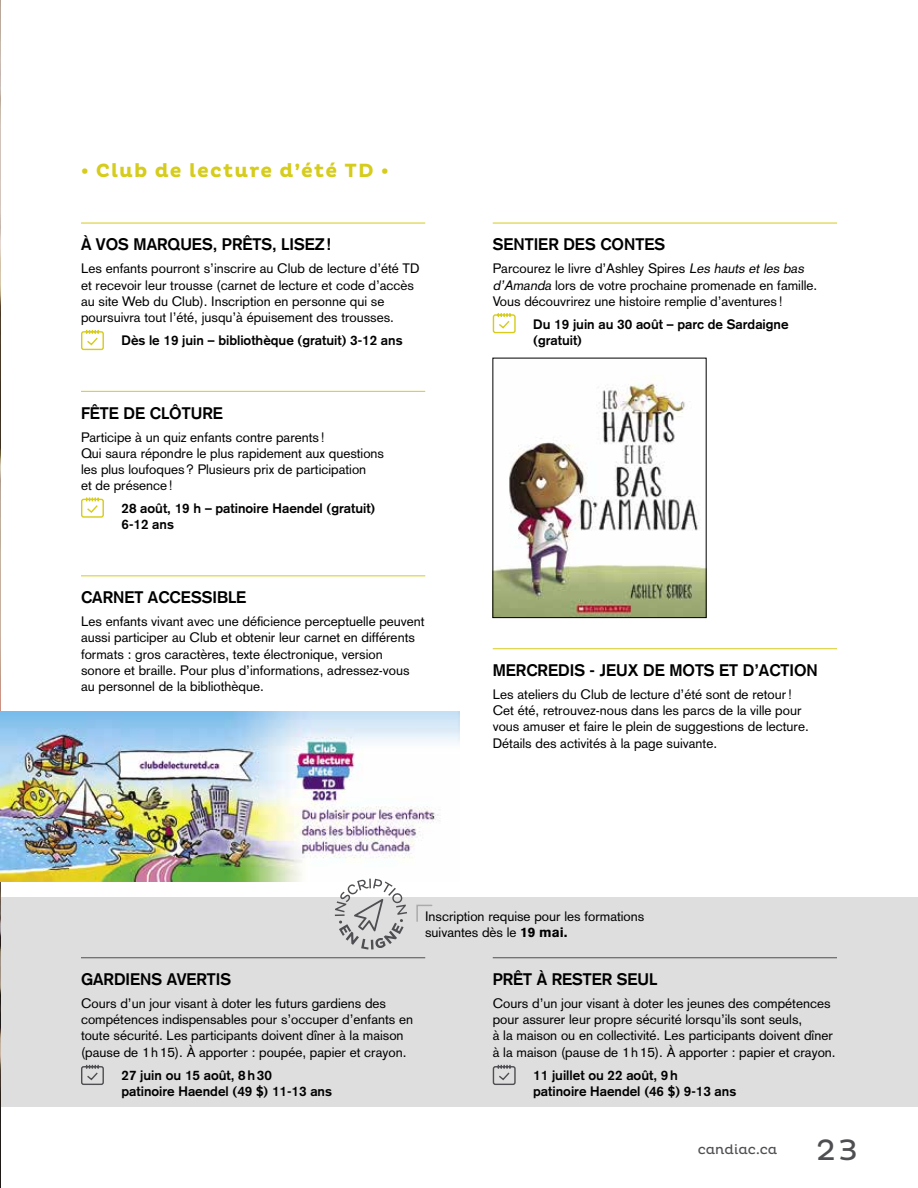
<style>
.page{position:relative;width:918px;height:1188px;background:#fff}
.page>*{position:absolute;margin:0;border:0;box-sizing:border-box;transform-origin:0 0}
.t1{font:30px "Pluto";color:#4f4e52}
.t2{font:700 19.5px "Pluto";letter-spacing:.06em;color:#d5cc1c}
.t3{font:700 16.5px "Akzidenz Grotesk";color:#000}
.t4{font:13.5px/16.2px "Akzidenz Grotesk";color:#000}
.t5{font:700 13.5px/16.2px "Akzidenz Grotesk";color:#000}
.t6{font:13.5px "Pluto";color:#4f4e52}
.s1{font-style:italic}
.s2{font-weight:900}
</style>
<div class="page">
<div style="left:0;top:897px;width:918px;height:210px;background:#dedede"></div>
<img style="left:0;top:0;width:1px;height:1188px">
<hr style="left:0;top:315px;width:1px;height:311px;background:#fff">
<hr style="left:81px;top:223px;width:344px;height:1px;background:#d5cc1c">
<hr style="left:81px;top:391px;width:344px;height:1px;background:#d5cc1c">
<hr style="left:81px;top:575px;width:344px;height:1px;background:#d5cc1c">
<hr style="left:493px;top:223px;width:344px;height:1px;background:#d5cc1c">
<hr style="left:493px;top:648px;width:344px;height:1px;background:#d5cc1c">
<img style="left:0;top:712px;width:460px;height:170px">
<svg style="left:81px;top:330px;width:23px;height:21px"></svg>
<svg style="left:81px;top:497px;width:23px;height:21px"></svg>
<svg style="left:492px;top:313px;width:24px;height:21px"></svg>
<svg style="left:492px;top:1064px;width:24px;height:21px"></svg>
<svg style="left:81px;top:1064px;width:23px;height:21px"></svg>
<img style="left:495px;top:376px;width:209px;height:240px">
<hr style="left:81px;top:957px;width:344px;height:1px;background:#4f4e52">
<hr style="left:493px;top:957px;width:344px;height:1px;background:#4f4e52">
<svg style="left:335px;top:879px;width:72px;height:71px"></svg>
<svg style="left:416px;top:904px;width:17px;height:18px"></svg>
<h2 class="t2" style="left:81px;top:159px;width:309px">• Club de lecture d’été TD •</h2>
<p class="t3" style="left:81px;top:235px;width:251px">À VOS MARQUES, PRÊTS, LISEZ!</p>
<p class="t4" style="left:81px;top:261px;width:340px">Les enfants pourront s’inscrire au Club de lecture d’été TD et recevoir leur trousse (carnet de lecture et code d’accès au site Web du Club). Inscription en personne qui se poursuivra tout l’été, jusqu’à épuisement des trousses.</p>
<p class="t5" style="left:122px;top:332px;width:282px">Dès le 19 juin – bibliothèque (gratuit) 3-12 ans</p>
<p class="t3" style="left:81px;top:403px;width:143px">FÊTE DE CLÔTURE</p>
<p class="t4" style="left:81px;top:429px;width:305px">Participe à un quiz enfants contre parents !<br>Qui saura répondre le plus rapidement aux questions les plus loufoques? Plusieurs prix de participation<br>et de présence!</p>
<p class="t5" style="left:122px;top:500px;width:255px">28 août, 19 h – patinoire Haendel (gratuit)<br>6-12 ans</p>
<p class="t3" style="left:81px;top:588px;width:167px">CARNET ACCESSIBLE</p>
<p class="t4" style="left:81px;top:613px;width:345px">Les enfants vivant avec une déficience perceptuelle peuvent aussi participer au Club et obtenir leur carnet en différents formats : gros caractères, texte électronique, version sonore et braille. Pour plus d’informations, adressez-vous au personnel de la bibliothèque.</p>
<p class="t3" style="left:493px;top:235px;width:174px">SENTIER DES CONTES</p>
<p class="t4" style="left:493px;top:261px;width:326px">Parcourez le livre d’Ashley Spires <span class="s1">Les hauts et les bas d’Amanda</span> lors de votre prochaine promenade en famille.<br>Vous découvrirez une histoire remplie d’aventures !</p>
<p class="t5" style="left:533px;top:316px;width:257px">Du 19 juin au 30 août – parc de Sardaigne (gratuit)</p>
<p class="t3" style="left:493px;top:661px;width:327px">MERCREDIS - JEUX DE MOTS ET D’ACTION</p>
<p class="t4" style="left:493px;top:686px;width:318px">Les ateliers du Club de lecture d’été sont de retour!<br>Cet été, retrouvez-nous dans les parcs de la ville pour vous amuser et faire le plein de suggestions de lecture.<br>Détails des activités à la page suivante.</p>
<p class="t3" style="left:81px;top:970px;width:152px">GARDIENS AVERTIS</p>
<p class="t4" style="left:81px;top:995px;width:334px">Cours d’un jour visant à doter les futurs gardiens des compétences indispensables pour s’occuper d’enfants en toute sécurité. Les participants doivent dîner à la maison (pause de 1h15). À apporter : poupée, papier et crayon.</p>
<p class="t5" style="left:122px;top:1067px;width:212px">27 juin ou 15 août, 8h30<br>patinoire Haendel (49 $) 11-13 ans</p>
<p class="t4" style="left:425px;top:908px;width:221px">Inscription requise pour les formations suivantes dès le <span class="s2">19 mai.</span></p>
<p class="t3" style="left:493px;top:970px;width:166px">PRÊT À RESTER SEUL</p>
<p class="t4" style="left:493px;top:995px;width:344px">Cours d’un jour visant à doter les jeunes des compétences pour assurer leur propre sécurité lorsqu’ils sont seuls,<br>à la maison ou en collectivité. Les participants doivent dîner à la maison (pause de 1h15). À apporter : papier et crayon.</p>
<p class="t5" style="left:533px;top:1067px;width:204px">11 juillet ou 22 août, 9h<br>patinoire Haendel (46 $) 9-13 ans</p>
<p class="t6" style="left:698px;top:1142px;width:81px">candiac.ca</p>
<h1 class="t1" style="left:816px;top:1133px;width:43px">23</h1>
</div>
